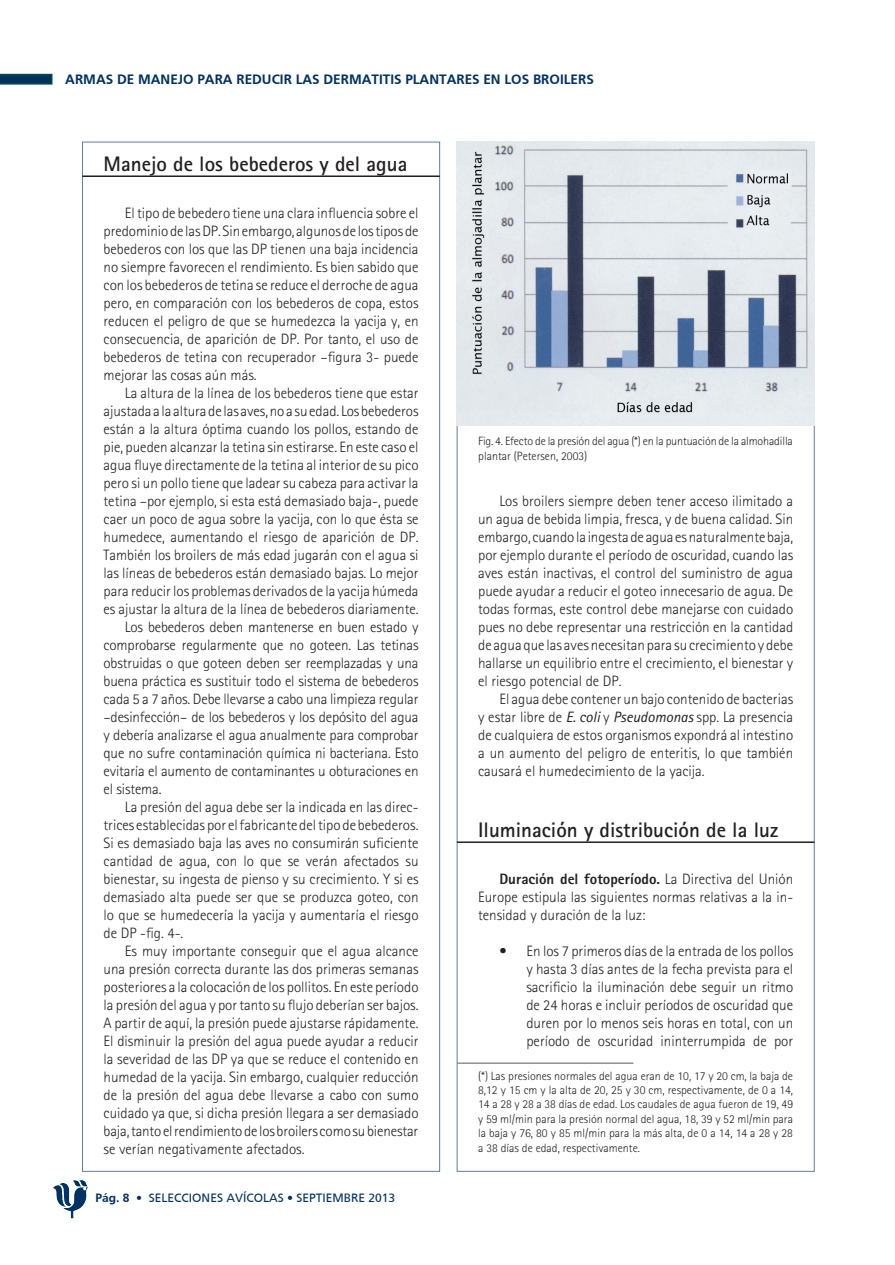
<style>
.page{position:relative;width:895px;height:1265px;background:#fff}
.page>*{position:absolute;margin:0;border:0;box-sizing:border-box;transform-origin:0 0}
.APARTADOS{font:700 21px "Rotis Sans Serif";color:#231f20}
.CUERPO_TEXTO{font:300 15px/18px "Rotis Sans Serif";color:#231f20;text-align:justify}
.t1{font:700 13.5px "Frutiger 45";color:#003163}
.PIE_DE_FOTO{font:300 12px/14.4px "Rotis Sans Serif";color:#231f20}
.t2{font:500 12px "Frutiger Roman";color:#003163}
.s1{font-family:"Frutiger";font-weight:700}
.s2{font-weight:400;font-style:italic}
.s3{font-weight:800}
</style>
<div class="page">
<div style="left:456px;top:142px;width:358px;height:1029px;background:#fff;border:1px solid #627ca4"></div>
<div style="left:82px;top:142px;width:357px;height:1029px;background:#fff;border:1px solid #627ca4"></div>
<svg style="left:0;top:74px;width:52px;height:11px"></svg>
<img style="left:72px;top:1180px;width:16px;height:6px">
<hr style="left:82px;top:175px;width:357px;height:2px;background:#231f20">
<hr style="left:456px;top:841px;width:358px;height:1px;background:#231f20">
<img style="left:457px;top:142px;width:357px;height:283px">
<hr style="left:456px;top:1062px;width:177px;height:1px;background:#8f9194">
<p class="t1" style="left:65px;top:71px;width:530px">ARMAS DE MANEJO PARA REDUCIR LAS DERMATITIS PLANTARES EN LOS BROILERS</p>
<p class="APARTADOS" style="left:103px;top:151px;width:305px">Manejo de los bebederos y del agua</p>
<p class="CUERPO_TEXTO" style="left:103px;top:203px;width:316px;text-indent:21px">El tipo de bebedero tiene una clara influencia sobre el predominio de las DP. Sin embargo, algunos de los tipos de bebederos con los que las DP tienen una baja incidencia no siempre favorecen el rendimiento. Es bien sabido que con los bebederos de tetina se reduce el derroche de agua pero, en comparación con los bebederos de copa, estos reducen el peligro de que se humedezca la yacija y, en consecuencia, de aparición de DP. Por tanto, el uso de bebederos de tetina con recuperador –figura 3- puede mejorar las cosas aún más.</p>
<p class="CUERPO_TEXTO" style="left:103px;top:383px;width:316px;text-indent:21px">La altura de la línea de los bebederos tiene que estar ajustada a la altura de las aves, no a su edad. Los bebederos están a la altura óptima cuando los pollos, estando de pie, pueden alcanzar la tetina sin estirarse. En este caso el agua fluye directamente de la tetina al interior de su pico pero si un pollo tiene que ladear su cabeza para activar la tetina –por ejemplo, si esta está demasiado baja-, puede caer un poco de agua sobre la yacija, con lo que ésta se humedece, aumentando el riesgo de aparición de DP.<br>También los broilers de más edad jugarán con el agua si las líneas de bebederos están demasiado bajas. Lo mejor para reducir los problemas derivados de la yacija húmeda es ajustar la altura de la línea de bebederos diariamente.</p>
<p class="CUERPO_TEXTO" style="left:103px;top:617px;width:316px;text-indent:21px">Los bebederos deben mantenerse en buen estado y comprobarse regularmente que no goteen. Las tetinas obstruidas o que goteen deben ser reemplazadas y una buena práctica es sustituir todo el sistema de bebederos cada 5 a 7 años. Debe llevarse a cabo una limpieza regular –desinfección– de los bebederos y los depósito del agua y debería analizarse el agua anualmente para comprobar que no sufre contaminación química ni bacteriana. Esto evitaría el aumento de contaminantes u obturaciones en el sistema.</p>
<p class="CUERPO_TEXTO" style="left:103px;top:797px;width:316px;text-indent:21px">La presión del agua debe ser la indicada en las direc&shy;trices establecidas por el fabricante del tipo de bebederos.<br>Si es demasiado baja las aves no consumirán suficiente cantidad de agua, con lo que se verán afectados su bienestar, su ingesta de pienso y su crecimiento. Y si es demasiado alta puede ser que se produzca goteo, con lo que se humedecería la yacija y aumentaría el riesgo de DP -fig. 4-.</p>
<p class="CUERPO_TEXTO" style="left:103px;top:941px;width:316px;text-indent:21px">Es muy importante conseguir que el agua alcance una presión correcta durante las dos primeras semanas posteriores a la colocación de los pollitos. En este período la presión del agua y por tanto su flujo deberían ser bajos.<br>A partir de aquí, la presión puede ajustarse rápidamente.<br>El disminuir la presión del agua puede ayudar a reducir la severidad de las DP ya que se reduce el contenido en humedad de la yacija. Sin embargo, cualquier reducción de la presión del agua debe llevarse a cabo con sumo cuidado ya que, si dicha presión llegara a ser demasiado baja, tanto el rendimiento de los broilers como su bienestar se verían negativamente afectados.</p>
<p class="t2" style="left:95px;top:1190px;width:301px"><span class="s1">Pág. 8 •</span> SELECCIONES AVÍCOLAS • SEPTIEMBRE 2013</p>
<p class="PIE_DE_FOTO" style="left:478px;top:434px;width:316px">Fig. 4. Efecto de la presión del agua (*) en la puntuación de la almohadilla plantar (Petersen, 2003)</p>
<p class="CUERPO_TEXTO" style="left:478px;top:491px;width:316px;text-indent:21px">Los broilers siempre deben tener acceso ilimitado a un agua de bebida limpia, fresca, y de buena calidad. Sin embargo, cuando la ingesta de agua es naturalmente baja, por ejemplo durante el período de oscuridad, cuando las aves están inactivas, el control del suministro de agua puede ayudar a reducir el goteo innecesario de agua. De todas formas, este control debe manejarse con cuidado pues no debe representar una restricción en la cantidad de agua que las aves necesitan para su crecimiento y debe hallarse un equilibrio entre el crecimiento, el bienestar y el riesgo potencial de DP.</p>
<p class="CUERPO_TEXTO" style="left:478px;top:689px;width:316px;text-indent:21px">El agua debe contener un bajo contenido de bacterias y estar libre de <span class="s2">E. coli</span> y <span class="s2">Pseudomonas</span> spp. La presencia de cualquiera de estos organismos expondrá al intestino a un aumento del peligro de enteritis, lo que también causará el humedecimiento de la yacija.</p>
<p class="APARTADOS" style="left:478px;top:816px;width:301px">Iluminación y distribución de la luz</p>
<p class="CUERPO_TEXTO" style="left:478px;top:869px;width:316px;text-indent:21px"><span class="s3">Duración del fotoperíodo.</span> La Directiva del Unión Europe estipula las siguientes normas relativas a la in&shy;tensidad y duración de la luz:</p>
<p class="CUERPO_TEXTO" style="left:526px;top:941px;width:268px;text-indent:-27px">• En los 7 primeros días de la entrada de los pollos y hasta 3 días antes de la fecha prevista para el sacrificio la iluminación debe seguir un ritmo de 24 horas e incluir períodos de oscuridad que duren por lo menos seis horas en total, con un período de oscuridad ininterrumpida de por</p>
<p class="PIE_DE_FOTO" style="left:478px;top:1068px;width:316px;text-align:justify">(*) Las presiones normales del agua eran de 10, 17 y 20 cm, la baja de 8,12 y 15 cm y la alta de 20, 25 y 30 cm, respectivamente, de 0 a 14, 14 a 28 y 28 a 38 días de edad. Los caudales de agua fueron de 19, 49 y 59 ml/min para la presión normal del agua, 18, 39 y 52 ml/min para la baja y 76, 80 y 85 ml/min para la más alta, de 0 a 14, 14 a 28 y 28 a 38 días de edad, respectivamente.</p>
</div>
